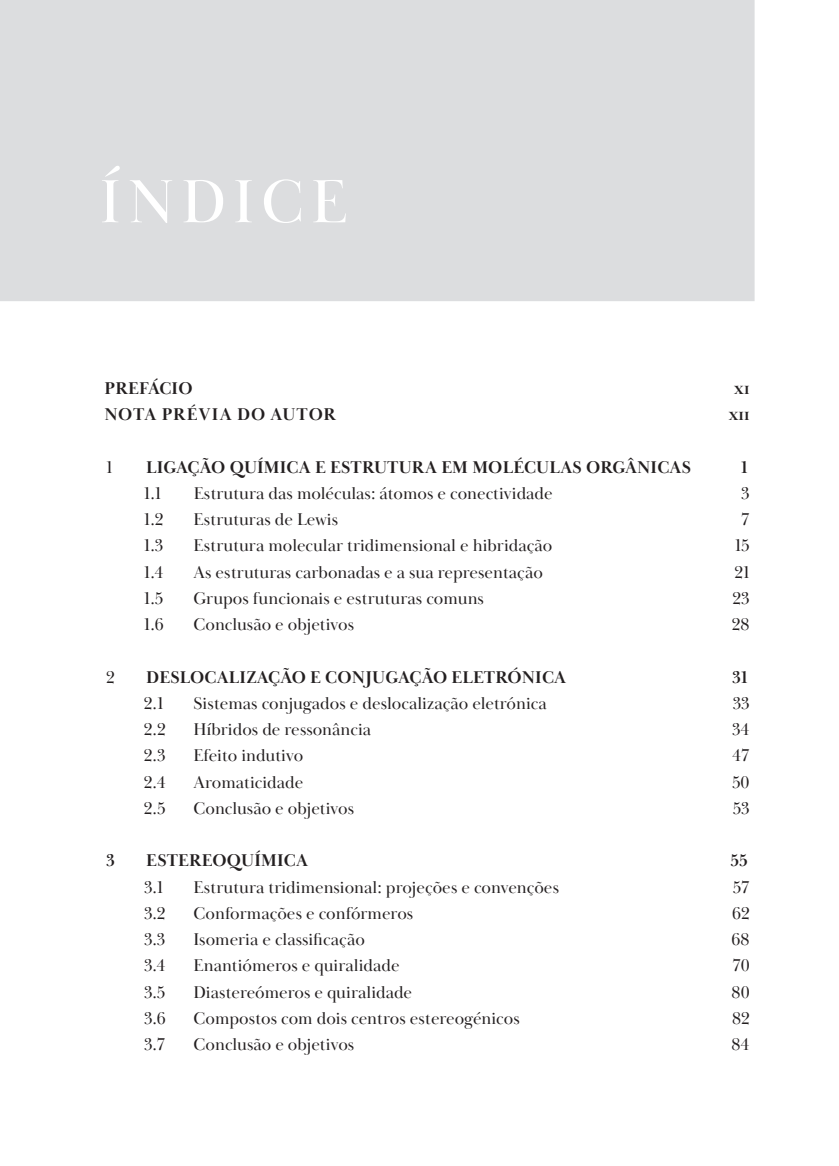
<style>
.page{position:relative;width:839px;height:1166px;background:#fff}
.page>*{position:absolute;margin:0;border:0;box-sizing:border-box;transform-origin:0 0}
.t1{font:63px "Baskerville Display PT";letter-spacing:.11em;color:#fff}
.t2{font:17.5px "Baskerville Display PT";color:#231f20}
.t3{font:700 17.5px "Baskerville Display PT";letter-spacing:.01em;color:#231f20}
.t4{font:700 17.5px "Baskerville Display PT";letter-spacing:.04em;color:#231f20}
</style>
<div class="page">
<div style="left:0;top:0;width:754px;height:301px;background:#dcdddf"></div>
<div style="left:99px;top:31px;width:541px;height:236px;background:#dcdddf"></div>
<p class="t1" style="left:100px;top:164px;width:249px">ÍNDICE</p>
<p class="t3" style="left:104px;top:378px;width:90px">PREFÁCIO</p>
<p class="t3" style="left:734px;top:378px;width:17px">xi</p>
<p class="t4" style="left:104px;top:404px;width:233px">NOTA PRÉVIA DO AUTOR</p>
<p class="t3" style="left:728px;top:404px;width:22px">xii</p>
<p class="t2" style="left:106px;top:456px;width:8px">1</p>
<p class="t3" style="left:146px;top:456px;width:546px">LIGAÇÃO QUÍMICA E ESTRUTURA EM MOLÉCULAS ORGÂNICAS</p>
<p class="t3" style="left:740px;top:456px;width:8px">1</p>
<p class="t2" style="left:144px;top:483px;width:19px">1.1</p>
<p class="t2" style="left:194px;top:483px;width:360px">Estrutura das moléculas: átomos e conectividade</p>
<p class="t2" style="left:741px;top:483px;width:10px">3</p>
<p class="t2" style="left:144px;top:509px;width:21px">1.2</p>
<p class="t2" style="left:193px;top:509px;width:146px">Estruturas de Lewis</p>
<p class="t2" style="left:741px;top:509px;width:10px">7</p>
<p class="t2" style="left:144px;top:535px;width:21px">1.3</p>
<p class="t2" style="left:193px;top:535px;width:360px">Estrutura molecular tridimensional e hibridação</p>
<p class="t2" style="left:734px;top:535px;width:16px">15</p>
<p class="t2" style="left:144px;top:561px;width:21px">1.4</p>
<p class="t2" style="left:193px;top:561px;width:351px">As estruturas carbonadas e a sua representação</p>
<p class="t2" style="left:734px;top:561px;width:17px">21</p>
<p class="t2" style="left:144px;top:588px;width:21px">1.5</p>
<p class="t2" style="left:193px;top:588px;width:292px">Grupos funcionais e estruturas comuns</p>
<p class="t2" style="left:732px;top:588px;width:19px">23</p>
<p class="t2" style="left:144px;top:614px;width:21px">1.6</p>
<p class="t2" style="left:193px;top:614px;width:162px">Conclusão e objetivos</p>
<p class="t2" style="left:731px;top:614px;width:19px">28</p>
<p class="t2" style="left:106px;top:666px;width:10px">2</p>
<p class="t3" style="left:146px;top:666px;width:421px">DESLOCALIZAÇÃO E CONJUGAÇÃO ELETRÓNICA</p>
<p class="t3" style="left:732px;top:666px;width:17px">31</p>
<p class="t2" style="left:144px;top:693px;width:21px">2.1</p>
<p class="t2" style="left:193px;top:693px;width:355px">Sistemas conjugados e deslocalização eletrónica</p>
<p class="t2" style="left:732px;top:693px;width:18px">33</p>
<p class="t2" style="left:144px;top:719px;width:23px">2.2</p>
<p class="t2" style="left:193px;top:719px;width:179px">Híbridos de ressonância</p>
<p class="t2" style="left:732px;top:719px;width:19px">34</p>
<p class="t2" style="left:144px;top:745px;width:23px">2.3</p>
<p class="t2" style="left:193px;top:745px;width:111px">Efeito indutivo</p>
<p class="t2" style="left:732px;top:745px;width:19px">47</p>
<p class="t2" style="left:144px;top:771px;width:23px">2.4</p>
<p class="t2" style="left:193px;top:771px;width:111px">Aromaticidade</p>
<p class="t2" style="left:732px;top:771px;width:19px">50</p>
<p class="t2" style="left:144px;top:798px;width:23px">2.5</p>
<p class="t2" style="left:193px;top:798px;width:162px">Conclusão e objetivos</p>
<p class="t2" style="left:732px;top:798px;width:18px">53</p>
<p class="t3" style="left:106px;top:850px;width:10px">3</p>
<p class="t3" style="left:146px;top:850px;width:163px">ESTEREOQUÍMICA</p>
<p class="t3" style="left:730px;top:850px;width:19px">55</p>
<p class="t2" style="left:144px;top:876px;width:21px">3.1</p>
<p class="t2" style="left:194px;top:876px;width:367px">Estrutura tridimensional: projeções e convenções</p>
<p class="t2" style="left:732px;top:876px;width:18px">57</p>
<p class="t2" style="left:144px;top:903px;width:23px">3.2</p>
<p class="t2" style="left:194px;top:903px;width:221px">Conformações e confórmeros</p>
<p class="t2" style="left:731px;top:903px;width:19px">62</p>
<p class="t2" style="left:144px;top:929px;width:23px">3.3</p>
<p class="t2" style="left:194px;top:929px;width:173px">Isomeria e classificação</p>
<p class="t2" style="left:731px;top:929px;width:20px">68</p>
<p class="t2" style="left:144px;top:955px;width:23px">3.4</p>
<p class="t2" style="left:194px;top:955px;width:207px">Enantiómeros e quiralidade</p>
<p class="t2" style="left:732px;top:955px;width:19px">70</p>
<p class="t2" style="left:144px;top:981px;width:23px">3.5</p>
<p class="t2" style="left:194px;top:981px;width:220px">Diastereómeros e quiralidade</p>
<p class="t2" style="left:731px;top:981px;width:20px">80</p>
<p class="t2" style="left:144px;top:1008px;width:23px">3.6</p>
<p class="t2" style="left:194px;top:1008px;width:327px">Compostos com dois centros estereogénicos</p>
<p class="t2" style="left:731px;top:1008px;width:19px">82</p>
<p class="t2" style="left:144px;top:1034px;width:23px">3.7</p>
<p class="t2" style="left:194px;top:1034px;width:162px">Conclusão e objetivos</p>
<p class="t2" style="left:731px;top:1034px;width:20px">84</p>
</div>
